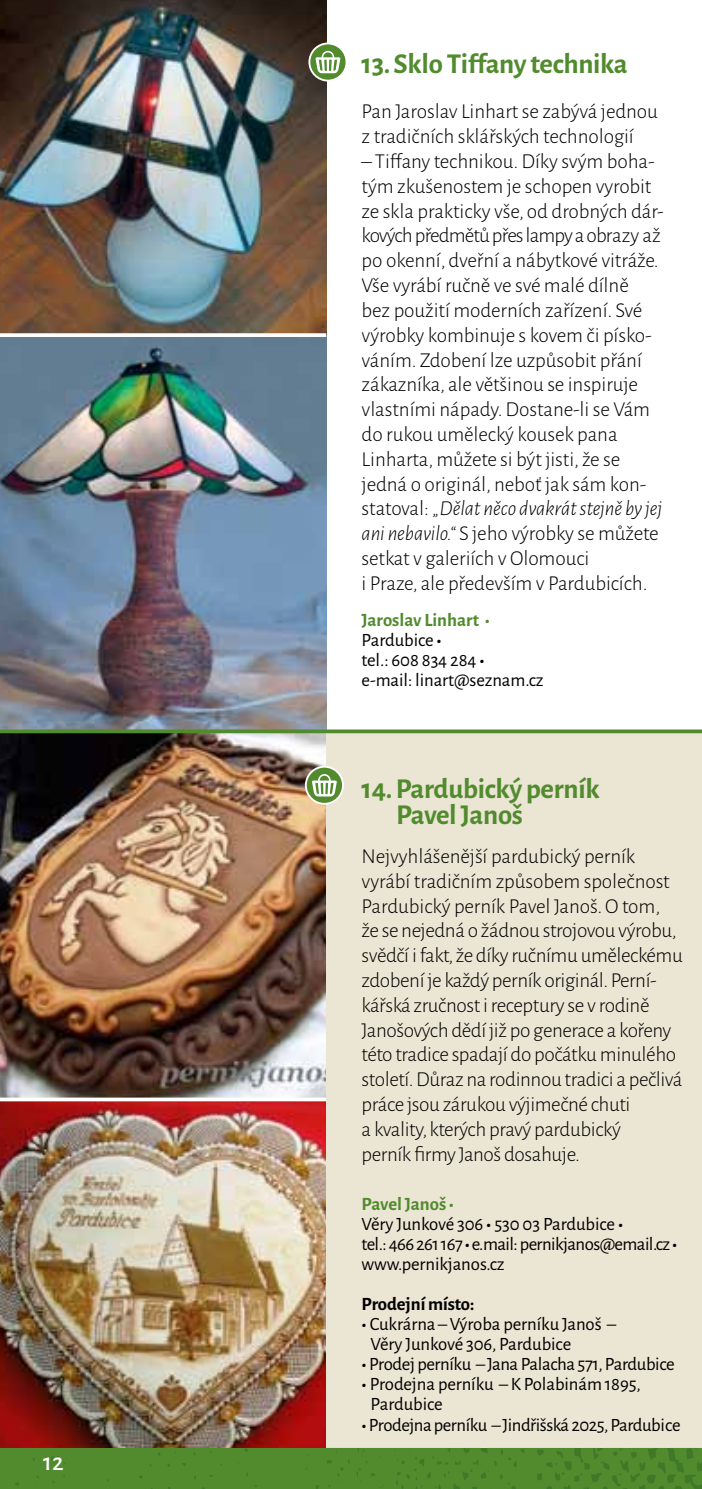
<style>
.page{position:relative;width:702px;height:1489px;background:#fff}
.page>*{position:absolute;margin:0;border:0;box-sizing:border-box;transform-origin:0 0}
.t1{font:700 28.75px/26.2px "Alegreya Sans";letter-spacing:-.01em;color:#518b2e}
.t2{font:500 25px "Alegreya Sans";color:#fff}
.t3{font:300 21.25px/24.8px "Alegreya Sans";letter-spacing:-.005em;color:#000}
.t4{font:18.75px/20px "Alegreya Sans";letter-spacing:-.005em;color:#000}
.t5{font:18.75px "Alegreya Sans";letter-spacing:-.025em;color:#000}
.t6{font:700 18.75px "Alegreya Sans";letter-spacing:-.005em;color:#000}
.s1{font-style:italic}
.s2{font-weight:700;color:#518b2e}
.s3{font-weight:700}
</style>
<div class="page">
<img style="left:0;top:1101px;width:326px;height:345px">
<img style="left:0;top:0;width:326px;height:1097px">
<svg style="left:0;top:1097px;width:326px;height:1px"></svg>
<div style="left:326px;top:730px;width:376px;height:733px;background:#ebe5d4"></div>
<svg style="left:0;top:333px;width:326px;height:4px"></svg>
<svg style="left:0;top:729px;width:702px;height:4px;background:#609242"></svg>
<svg style="left:306px;top:766px;width:37px;height:37px"></svg>
<div style="left:305px;top:765px;width:39px;height:39px;border:2px solid #fff;border-radius:50%"></div>
<svg style="left:312px;top:774px;width:25px;height:22px"></svg>
<svg style="left:309px;top:43px;width:37px;height:38px"></svg>
<div style="left:308px;top:43px;width:39px;height:38px;border:2px solid #fff;border-radius:50%"></div>
<svg style="left:315px;top:51px;width:25px;height:22px"></svg>
<svg style="left:0;top:1446px;width:702px;height:42px;background:#548931"></svg>
<p class="t2" style="left:43px;top:1443px;width:22px">12</p>
<h1 class="t1" style="left:361px;top:48px;width:267px">13. Sklo Tiffany technika</h1>
<p class="t3" style="left:361px;top:99px;width:298px">Pan Jaroslav Linhart se zabývá jednou z tradičních sklářských technologií</p>
<p class="t3" style="left:361px;top:148px;width:303px">– Tiffany technikou. Díky svým boha&shy;tým zkušenostem je schopen vyrobit ze skla prakticky vše, od drobných dár&shy;kových předmětů přes lampy a obrazy až po okenní, dveřní a nábytkové vitráže.<br>Vše vyrábí ručně ve své malé dílně<br>bez použití moderních zařízení. Své výrobky kombinuje s kovem či písko&shy;váním. Zdobení lze uzpůsobit přání zákazníka, ale většinou se inspiruje vlastními nápady. Dostane-li se Vám do rukou umělecký kousek pana Linharta, můžete si být jisti, že se jedná o originál, neboť jak sám kon&shy;statoval: <span class="s1">„Dělat něco dvakrát stejně by jej ani nebavilo.“</span> S jeho výrobky se můžete setkat v galeriích v Olomouci<br>i Praze, ale především v Pardubicích.</p>
<p class="t4" style="left:361px;top:609px;width:183px"><span class="s2">Jaroslav Linhart •<br></span>Pardubice <span class="s3">•<br></span>tel.: 608 834 284 <span class="s3">•<br></span>e-mail: linart@seznam.cz</p>
<h1 class="t1" style="left:396px;top:773px;width:205px;text-indent:-34px">14. Pardubický perník<br>Pavel Janoš</h1>
<p class="t3" style="left:361px;top:843px;width:323px">Nejvyhlášenější pardubický perník vyrábí tradičním způsobem společnost Pardubický perník Pavel Janoš. O tom,<br>že se nejedná o žádnou strojovou výrobu, svědčí i fakt, že díky ručnímu uměleckému zdobení je každý perník originál. Perní&shy;kářská zručnost i receptury se v rodině Janošových dědí již po generace a kořeny této tradice spadají do počátku minulého století. Důraz na rodinnou tradici a pečlivá práce jsou zárukou výjimečné chuti<br>a kvality, kterých pravý pardubický<br>perník firmy Janoš dosahuje.</p>
<p class="t4" style="left:361px;top:1193px;width:317px"><span class="s2">Pavel Janoš •<br></span>Věry Junkové 306 <span class="s3">•</span> 530 03 Pardubice <span class="s3">•<br></span>tel.: 466 261 167 <span class="s3">•</span> e.mail: pernikjanos@email.cz <span class="s3">• </span>www.pernikjanos.cz</p>
<p class="t6" style="left:361px;top:1290px;width:114px">Prodejní místo:</p>
<p class="t4" style="left:370px;top:1313px;width:247px;text-indent:-9px"><span class="s3">•</span> Cukrárna – Výroba perníku Janoš –<br>Věry Junkové 306, Pardubice</p>
<p class="t4" style="left:361px;top:1353px;width:314px"><span class="s3">•</span> Prodej perníku – Jana Palacha 571, Pardubice</p>
<p class="t4" style="left:370px;top:1373px;width:272px;text-indent:-9px"><span class="s3">•</span> Prodejna perníku – K Polabinám 1895,<br>Pardubice</p>
<p class="t5" style="left:361px;top:1411px;width:320px"><span class="s3">•</span> Prodejna perníku – Jindřišská 2025, Pardubice</p>
</div>
